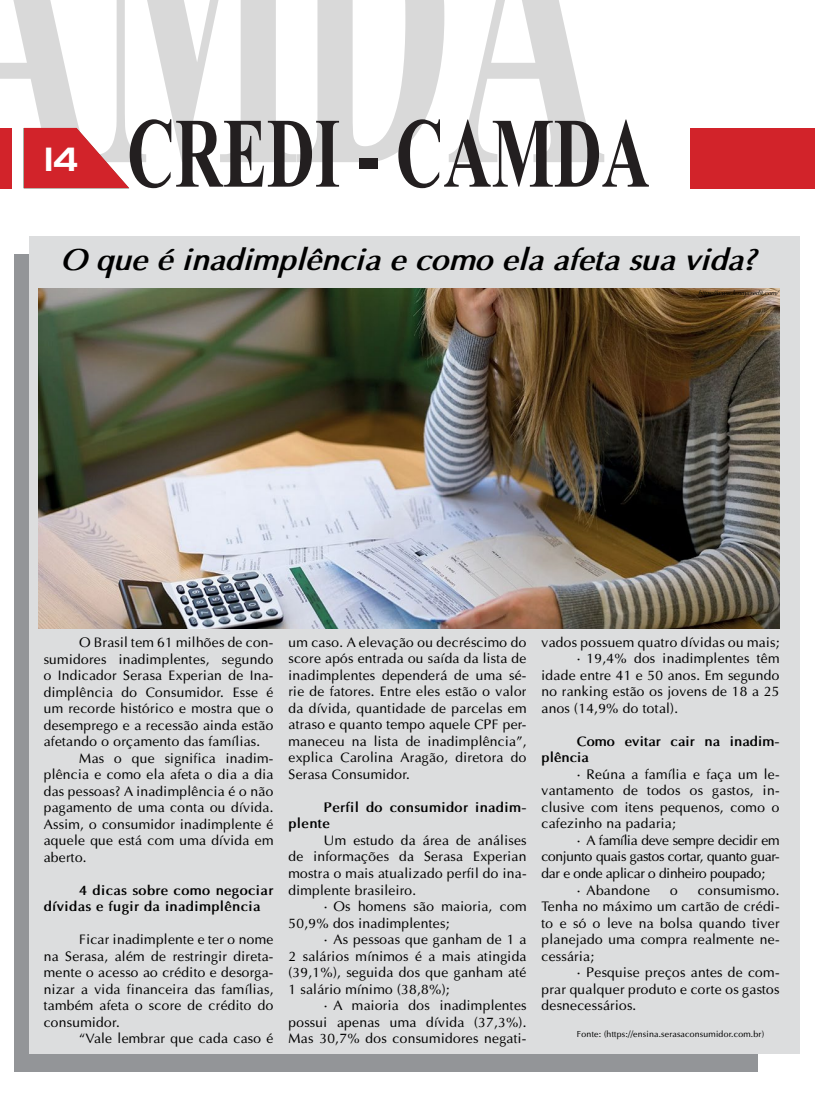
<style>
.page{position:relative;width:815px;height:1099px;background:#fff}
.page>*{position:absolute;margin:0;border:0;box-sizing:border-box;transform-origin:0 0}
.t1{font:700 442.5px "Times New Roman";color:#000;scale:.5 1}
.t2{font:700 99.38px "Times New Roman";color:#231f20;scale:.67 1}
.t3{font:32.5px "Aero Regular SWFTE";color:#fff}
.t4{font:italic 700 30.12px "Optima";color:#000}
.t5{font:13.75px/16.5px "Optima";letter-spacing:.02em;color:#000;text-align:justify}
.t6{font:700 13.75px/16.5px "Optima";letter-spacing:.02em;color:#000}
.t7{font:700 13.75px/16.5px "Optima";color:#000}
.t8{font:8.75px "Optima";letter-spacing:.02em;color:#000}
.t9{font:italic 6.25px "Optima";color:#000}
</style>
<div class="page">
<div style="left:14px;top:255px;width:744px;height:817px;background:#939598"></div>
<div style="left:691px;top:128px;width:124px;height:60px;background:#d2232a"></div>
<div style="left:0;top:128px;width:12px;height:60px;background:#d2232a"></div>
<svg style="left:24px;top:128px;width:105px;height:60px"></svg>
<div style="left:30px;top:236px;width:770px;height:817px;background:#dcddde"></div>
<img style="left:38px;top:289px;width:742px;height:339px">
<h1 class="t1" style="left:-61px;top:-292px;width:1338px">AMDA</h1>
<h2 class="t2" style="left:127px;top:85px;width:781px">CREDI - CAMDA</h2>
<h3 class="t3" style="left:45px;top:139px;width:35px">14</h3>
<h3 class="t4" style="left:60px;top:241px;width:707px">O queéinadimplênciaecomoelaafetasuavida?</h3>
<p class="t9" style="left:698px;top:289px;width:84px">https://www.lennycredit.com/</p>
<p class="t5" style="left:79px;top:634px;width:196px">O Brasil tem 61 milhões de con-</p>
<p class="t5" style="left:44px;top:650px;width:231px">sumidores inadimplentes, segundo</p>
<p class="t5" style="left:44px;top:667px;width:231px">o Indicador Serasa Experian de Ina-</p>
<p class="t5" style="left:44px;top:683px;width:231px">dimplência do Consumidor. Esse é</p>
<p class="t5" style="left:44px;top:700px;width:231px">um recorde histórico e mostra que o</p>
<p class="t5" style="left:44px;top:716px;width:231px">desemprego e a recessão ainda estão</p>
<p class="t5" style="left:44px;top:733px;width:218px">afetando o orçamento das famílias.</p>
<p class="t5" style="left:79px;top:749px;width:196px">Mas o que significa inadim-</p>
<p class="t5" style="left:44px;top:766px;width:231px">plência e como ela afeta o dia a dia</p>
<p class="t5" style="left:44px;top:782px;width:231px">das pessoas? A inadimplência é o não</p>
<p class="t5" style="left:44px;top:799px;width:231px">pagamento de uma conta ou dívida.</p>
<p class="t5" style="left:44px;top:815px;width:231px">Assim, o consumidor inadimplente é</p>
<p class="t5" style="left:44px;top:832px;width:231px">aquele que está com uma dívida em</p>
<p class="t5" style="left:44px;top:848px;width:45px">aberto.</p>
<p class="t6" style="left:44px;top:881px;width:231px;text-indent:35px">4 dicas sobre como negociar dívidas e fugir da inadimplência</p>
<p class="t5" style="left:44px;top:931px;width:231px;text-indent:35px">Ficar inadimplente e ter o nome na Serasa, além de restringir direta&shy;mente o acesso ao crédito e desorga&shy;nizar a vida financeira das famílias, também afeta o score de crédito do consumidor.</p>
<p class="t5" style="left:79px;top:1030px;width:196px">“Vale lembrar que cada caso é</p>
<p class="t5" style="left:288px;top:634px;width:240px">um caso. A elevação ou decréscimo do score após entrada ou saída da lista de inadimplentes dependerá de uma sé&shy;rie de fatores. Entre eles estão o valor da dívida, quantidade de parcelas em atraso e quanto tempo aquele CPF per&shy;maneceu na lista de inadimplência”, explica Carolina Aragão, diretora do Serasa Consumidor.</p>
<p class="t6" style="left:288px;top:799px;width:240px;text-indent:35px">Perfil do consumidor inadim&shy;plente</p>
<p class="t5" style="left:288px;top:832px;width:240px;text-indent:35px">Um estudo da área de análises de informações da Serasa Experian mostra o mais atualizado perfil do ina&shy;dimplente brasileiro.</p>
<p class="t5" style="left:288px;top:898px;width:240px;text-indent:35px">•Os homens são maioria, com<br>50,9% dos inadimplentes;</p>
<p class="t5" style="left:288px;top:931px;width:240px;text-indent:35px">•As pessoas que ganham de 1 a 2 salários mínimos é a mais atingida (39,1%), seguida dos que ganham até 1 salário mínimo (38,8%);</p>
<p class="t5" style="left:288px;top:997px;width:240px;text-indent:35px">•A maioria dos inadimplentes possui apenas uma dívida (37,3%).<br>Mas 30,7% dos consumidores negati-</p>
<p class="t5" style="left:541px;top:634px;width:240px">vados possuem quatro dívidas ou mais;</p>
<p class="t5" style="left:541px;top:650px;width:240px;text-indent:35px">•19,4% dos inadimplentes têm idade entre 41 e 50 anos. Em segundo no ranking estão os jovens de 18 a 25 anos (14,9% do total).</p>
<p class="t7" style="left:541px;top:733px;width:240px;text-indent:35px">Como evitar cair na inadim&shy;plência</p>
<p class="t5" style="left:541px;top:766px;width:240px;text-indent:35px">•Reúna a família e faça um le&shy;vantamento de todos os gastos, in&shy;clusive com itens pequenos, como o cafezinho na padaria;</p>
<p class="t5" style="left:541px;top:832px;width:240px;text-indent:35px">•A família deve sempre decidir em conjunto quais gastos cortar, quanto guar&shy;dar e onde aplicar o dinheiro poupado;</p>
<p class="t5" style="left:577px;top:881px;width:74px">•Abandone</p>
<p class="t5" style="left:670px;top:881px;width:9px">o</p>
<p class="t5" style="left:541px;top:881px;width:240px;text-indent:156px">consumismo.<br>Tenha no máximo um cartão de crédi&shy;to e só o leve na bolsa quando tiver planejado uma compra realmente ne&shy;cessária;</p>
<p class="t5" style="left:541px;top:964px;width:240px;text-indent:35px">•Pesquise preços antes de com&shy;prar qualquer produto e corte os gastos desnecessários.</p>
<p class="t8" style="left:577px;top:1028px;width:189px">Fonte: (https://ensina.serasaconsumidor.com.br)</p>
</div>
